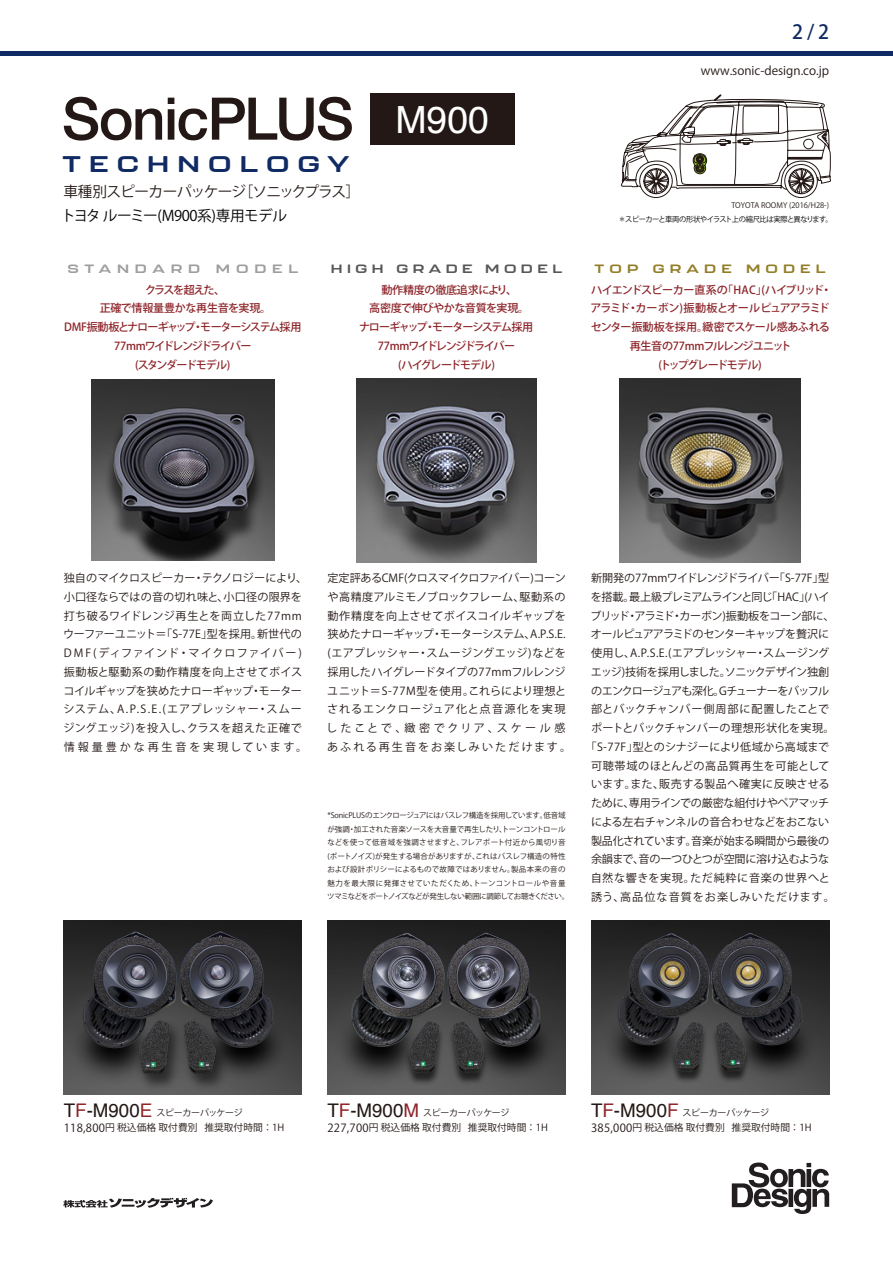
<style>
.page{position:relative;width:893px;height:1263px;background:#fff}
.page>*{position:absolute;margin:0;border:0;box-sizing:border-box;transform-origin:0 0}
.t1{font:37.5px "Helvetica";color:#fff}
.t2{font:700 22.5px "Kallisto";letter-spacing:.295em;color:#102b63;scale:1.25 1}
.t3{font:500 19.5px "Koz Go Pr 6 N";color:#102b63}
.t4{font:14.7px "Koz Go Pr 6 N";letter-spacing:-.05em;color:#231815}
.t5{font:14.7px "Koz Go Pr 6 N";letter-spacing:-.035em;color:#000}
.t6{font:12px "Koz Go Pr 6 N";color:#231815}
.t7{font:700 12px "Kallisto";letter-spacing:.295em;color:#595757;scale:1.25 1}
.t8{font:700 12px "Kallisto";letter-spacing:.39em;color:#9e9e9f;scale:1.25 1}
.t9{font:700 12px "Kallisto";letter-spacing:.345em;color:#937e28;scale:1.25 1}
.t10{font:11.1px/18.8px "Koz Go Pr 6 N";letter-spacing:.045em;color:#231815;text-align:justify}
.t11{font:11.1px/18.8px "Koz Go Pr 6 N";letter-spacing:.015em;color:#231815}
.t12{font:500 11.1px/18.8px "Koz Go Pr 6 N";letter-spacing:-.065em;color:#8d2429;text-align:center}
.t13{font:500 11.1px/18.8px "Koz Go Pr 6 N";letter-spacing:-.09em;color:#8d2429;text-align:center}
.t14{font:9.75px "Koz Go Pr 6 N";color:#231815}
.t15{font:9px "Koz Go Pr 6 N";letter-spacing:-.04em;color:#231815}
.t16{font:7.5px/13.5px "Koz Go Pr 6 N";letter-spacing:-.03em;color:#231815;text-align:justify}
.t17{font:7.5px "Koz Go Pr 6 N";letter-spacing:-.07em;color:#000}
.t18{font:7.5px "Koz Go Pr 6 N";color:#231815}
.s1{font-family:"Helvetica";font-size:18.75px}
.s2{font-family:"Helvetica";font-size:18.75px;color:#8d2429}
.s3{font-size:11.25px}
</style>
<div class="page">
<hr style="left:0;top:51px;width:893px;height:4px;background:#102b63">
<svg style="left:64px;top:97px;width:98px;height:44px"></svg>
<svg style="left:168px;top:97px;width:184px;height:44px"></svg>
<svg style="left:63px;top:1198px;width:150px;height:10px"></svg>
<svg style="left:732px;top:1162px;width:97px;height:52px"></svg>
<div style="left:370px;top:94px;width:144px;height:51px;background:#231815"></div>
<img style="left:64px;top:921px;width:238px;height:174px">
<img style="left:327px;top:921px;width:239px;height:174px">
<img style="left:591px;top:921px;width:238px;height:174px">
<img style="left:91px;top:380px;width:184px;height:181px">
<img style="left:356px;top:378px;width:181px;height:184px">
<img style="left:620px;top:378px;width:180px;height:184px">
<svg style="left:621px;top:94px;width:210px;height:104px"></svg>
<img style="left:130px;top:1015px;width:103px;height:80px">
<img style="left:132px;top:1015px;width:94px;height:73px">
<h3 class="t3" style="left:792px;top:20px;width:38px">2/2</h3>
<h2 class="t2" style="left:62px;top:150px;width:231px">TECHNOLOGY</h2>
<h3 class="t4" style="left:63px;top:183px;width:298px">車種別スピーカーパッケージ［ソニックプラス］</h3>
<h3 class="t5" style="left:61px;top:207px;width:227px">トヨタ ルーミー(M900系)専用モデル</h3>
<h1 class="t1" style="left:395px;top:91px;width:95px">M900</h1>
<p class="t6" style="left:701px;top:64px;width:130px">www.sonic-design.co.jp</p>
<p class="t18" style="left:731px;top:201px;width:99px">TOYOTA ROOMY (2016/H28-)</p>
<p class="t17" style="left:619px;top:215px;width:216px">＊スピーカーと車両の形状やイラスト上の縮尺比は実際と異なります。</p>
<p class="t8" style="left:67px;top:261px;width:108px">STANDARD</p>
<p class="t8" style="left:216px;top:261px;width:67px">MODEL</p>
<p class="t7" style="left:331px;top:261px;width:186px">HIGH GRADE MODEL</p>
<p class="t9" style="left:595px;top:261px;width:186px">TOP GRADE MODEL</p>
<p class="t13" style="left:64px;top:280px;width:239px">クラスを超えた､<br>正確で情報量豊かな再生音を実現｡<br>DMF振動板とナローギャップ・モーターシステム採用<br>77mmワイドレンジドライバー<br>(スタンダードモデル)</p>
<p class="t12" style="left:359px;top:280px;width:176px">動作精度の徹底追求により､<br>高密度で伸びやかな音質を実現｡<br>ナローギャップ・モーターシステム採用<br>77mmワイドレンジドライバー<br>(ハイグレードモデル)</p>
<p class="t12" style="left:590px;top:280px;width:243px">ハイエンドスピーカー直系の｢HAC｣(ハイブリッド・アラミド・カーボン)振動板とオールピュアアラミドセンター振動板を採用｡緻密でスケール感あふれる再生音の77mmフルレンジユニット<br>(トップグレードモデル)</p>
<p class="t11" style="left:63px;top:569px;width:245px">独自のマイクロスピーカー・テクノロジーにより、小口径ならではの音の切れ味と、小口径の限界を打ち破るワイドレンジ再生とを両立した77mmウーファーユニット＝｢S-77E｣型を採用。新世代の<br>DMF(ディファインド・マイクロファイバー)振動板と駆動系の動作精度を向上させてボイスコイルギャップを狭めたナローギャップ・モーターシステム、A.P.S.E.(エアプレッシャー・スムージングエッジ)を投入し、クラスを超えた正確で情報量豊かな再生音を実現しています。</p>
<p class="t10" style="left:326px;top:569px;width:242px">定定評あるCMF(クロスマイクロファイバー)コーンや高精度アルミモノブロックフレーム､駆動系の動作精度を向上させてボイスコイルギャップを狭めたナローギャップ・モーターシステム､A.P.S.E. (エアプレッシャー・スムージングエッジ)などを採用したハイグレードタイプの77mmフルレンジユニット＝S-77M型を使用｡これらにより理想とされるエンクロージュア化と点音源化を実現したことで､緻密でクリア､スケール感あふれる再生音をお楽しみいただけます｡</p>
<p class="t16" style="left:327px;top:809px;width:240px">*SonicPLUSのエンクロージュアにはバスレフ構造を採用しています｡低音域が強調・加工された音楽ソースを大音量で再生したり､トーンコントロールなどを使って低音域を強調させますと､フレアポート付近から風切り音(ポートノイズ)が発生する場合がありますが､これはバスレフ構造の特性および設計ポリシーによるもので故障ではありません｡製品本来の音の魅力を最大限に発揮させていただくため､トーンコントロールや音量ツマミなどをポートノイズなどが発生しない範囲に調節してお聴きください｡</p>
<p class="t10" style="left:590px;top:569px;width:241px">新開発の77mmワイドレンジドライバー｢S-77F｣型を搭載｡最上級プレミアムラインと同じ｢HAC｣(ハイブリッド・アラミド・カーボン)振動板をコーン部に､オールピュアアラミドのセンターキャップを贅沢に使用し､A.P.S.E.(エアプレッシャー・スムージングエッジ)技術を採用しました｡ソニックデザイン独創のエンクロージュアも深化｡Gチューナーをバッフル部とバックチャンバー側周部に配置したことでポートとバックチャンバーの理想形状化を実現｡｢S-77F｣型とのシナジーにより低域から高域まで可聴帯域のほとんどの高品質再生を可能としています｡また､販売する製品へ確実に反映させるために､専用ラインでの厳密な組付けやペアマッチによる左右チャンネルの音合わせなどをおこない製品化されています｡音楽が始まる瞬間から最後の余韻まで､音の一つひとつが空間に溶け込むような自然な響きを実現｡ただ純粋に音楽の世界へと誘う､高品位な音質をお楽しみいただけます｡</p>
<p class="t15" style="left:64px;top:1108px;width:180px"><span class="s1">T</span><span class="s2">F</span><span class="s1">-M900</span><span class="s2">E</span> スピーカーパッケージ</p>
<p class="t14" style="left:64px;top:1122px;width:222px"><span class="s3">118,800</span>円 税込価格 取付費別 推奨取付時間 ： 1H</p>
<p class="t15" style="left:327px;top:1108px;width:184px"><span class="s1">T</span><span class="s2">F</span><span class="s1">-M900</span><span class="s2">M</span> スピーカーパッケージ</p>
<p class="t14" style="left:327px;top:1122px;width:222px"><span class="s3">227,700</span>円 税込価格 取付費別 推奨取付時間 ： 1H</p>
<p class="t15" style="left:591px;top:1108px;width:179px"><span class="s1">T</span><span class="s2">F</span><span class="s1">-M900</span><span class="s2">F</span> スピーカーパッケージ</p>
<p class="t14" style="left:591px;top:1122px;width:222px"><span class="s3">385,000</span>円 税込価格 取付費別 推奨取付時間 ： 1H</p>
</div>
